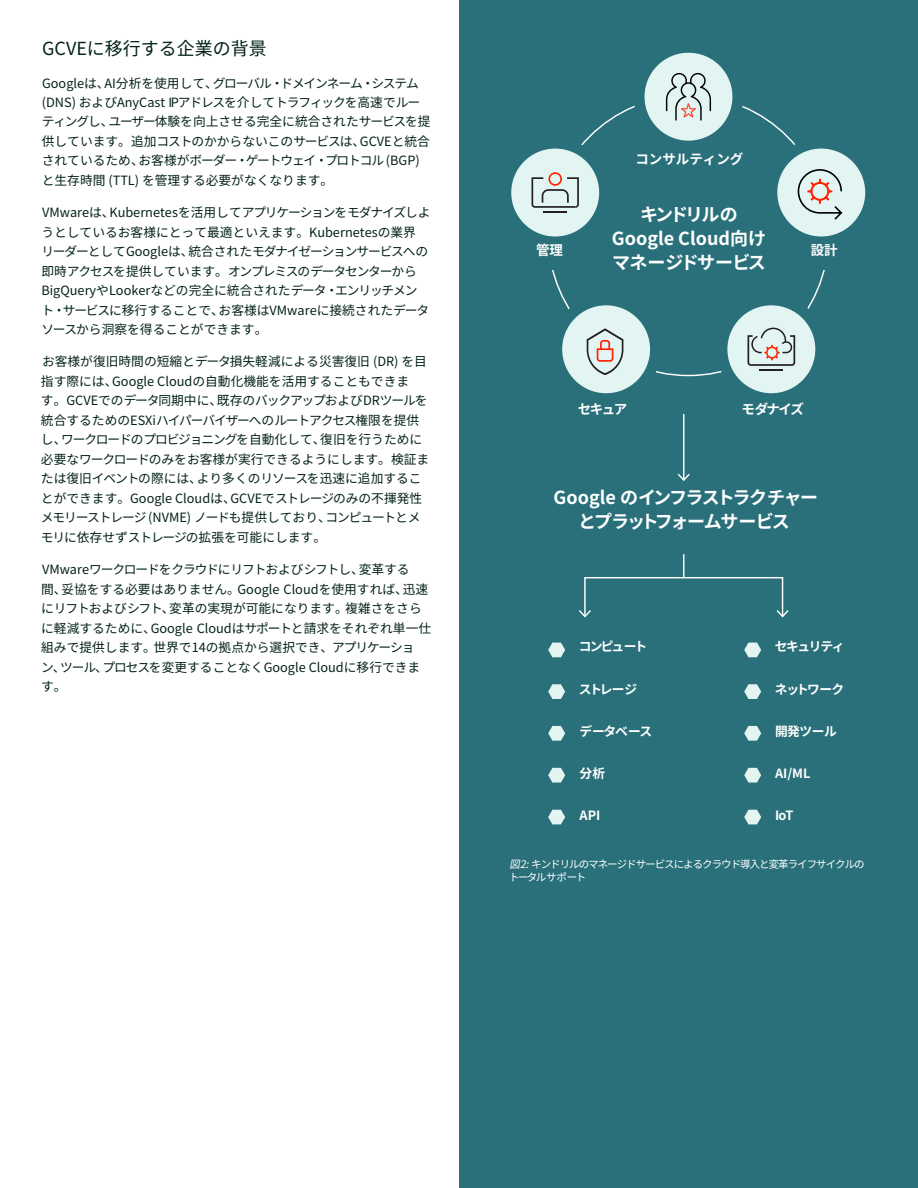
<style>
.page{position:relative;width:918px;height:1188px;background:#fff}
.page>*{position:absolute;margin:0;border:0;box-sizing:border-box;transform-origin:0 0}
.t1{font:700 18px/24px "Noto Sans CJ Kjp";letter-spacing:-.085em;color:#fff;text-align:center}
.t2{font:700 18px/24px "Noto Sans CJ Kjp";color:#fff;text-align:center}
.t3{font:18px "Noto Sans CJ Kjp";color:#042315}
.t4{font:700 13.5px "Noto Sans CJ Kjp";color:#fff}
.t5{font:12.75px/19.5px "Noto Sans CJ Kjp";color:#042315}
.t6{font:700 12.75px "Noto Sans CJ Kjp";letter-spacing:-.065em;color:#fff}
.t7{font:10.5px/12.6px "Noto Sans CJ Kjp";letter-spacing:-.095em;color:#fff}
.s1{font-style:italic}
</style>
<div class="page">
<div style="left:459px;top:514px;width:459px;height:674px;background:#29707a"></div>
<div style="left:459px;top:0;width:459px;height:514px;background:#29707a"></div>
<svg style="left:637px;top:46px;width:103px;height:102px;fill:#e3f5f2"></svg>
<div style="left:634px;top:42px;width:109px;height:109px;border:7px solid #29707a;border-radius:50%"></div>
<svg style="left:770px;top:141px;width:102px;height:103px;fill:#e3f5f2"></svg>
<div style="left:767px;top:138px;width:109px;height:109px;border:7px solid #29707a;border-radius:50%"></div>
<svg style="left:720px;top:298px;width:103px;height:102px;fill:#e3f5f2"></svg>
<div style="left:717px;top:295px;width:109px;height:109px;border:7px solid #29707a;border-radius:50%"></div>
<svg style="left:555px;top:298px;width:102px;height:102px;fill:#e3f5f2"></svg>
<div style="left:551px;top:295px;width:110px;height:109px;border:7px solid #29707a;border-radius:50%"></div>
<svg style="left:504px;top:141px;width:102px;height:103px;fill:#e3f5f2"></svg>
<div style="left:500px;top:138px;width:110px;height:109px;border:7px solid #29707a;border-radius:50%"></div>
<svg style="left:797px;top:168px;width:47px;height:53px;background:#d0d1cc"></svg>
<hr style="left:759px;top:369px;width:24px;height:2px;background:#241f21">
<svg style="left:748px;top:328px;width:47px;height:38px;background:#c4c8c5"></svg>
<hr style="left:683px;top:414px;width:1px;height:66px;background:#fff">
<svg style="left:677px;top:472px;width:13px;height:9px"></svg>
<div style="left:584px;top:577px;width:199px;height:40px;border:1px solid #fff"></div>
<svg style="left:775px;top:609px;width:14px;height:9px"></svg>
<svg style="left:579px;top:609px;width:13px;height:9px"></svg>
<svg style="left:683px;top:554px;width:1px;height:23px"></svg>
<div style="left:637px;top:46px;width:103px;height:102px;border:7px solid #29707a;border-radius:50%"></div>
<div style="left:770px;top:141px;width:102px;height:103px;border:7px solid #29707a;border-radius:50%"></div>
<div style="left:720px;top:298px;width:103px;height:102px;border:7px solid #29707a;border-radius:50%"></div>
<div style="left:555px;top:298px;width:102px;height:102px;border:7px solid #29707a;border-radius:50%"></div>
<div style="left:504px;top:141px;width:102px;height:103px;border:7px solid #29707a;border-radius:50%"></div>
<svg style="left:548px;top:643px;width:17px;height:14px"></svg>
<svg style="left:548px;top:684px;width:17px;height:15px"></svg>
<svg style="left:548px;top:726px;width:17px;height:15px"></svg>
<svg style="left:548px;top:768px;width:17px;height:15px"></svg>
<svg style="left:548px;top:810px;width:17px;height:14px"></svg>
<svg style="left:744px;top:643px;width:17px;height:14px"></svg>
<svg style="left:744px;top:684px;width:17px;height:15px"></svg>
<svg style="left:744px;top:726px;width:17px;height:15px"></svg>
<svg style="left:744px;top:768px;width:17px;height:15px"></svg>
<svg style="left:744px;top:810px;width:17px;height:14px"></svg>
<svg style="left:587px;top:328px;width:36px;height:47px;background:#cdcbc6"></svg>
<hr style="left:543px;top:211px;width:24px;height:2px;background:#241f21">
<svg style="left:532px;top:172px;width:47px;height:36px;background:#c5cac7"></svg>
<svg style="left:666px;top:73px;width:45px;height:47px;background:#c2cbc8"></svg>
<h1 class="t3" style="left:42px;top:38px;width:226px">GCVEに移行する企業の背景</h1>
<p class="t5" style="left:42px;top:73px;width:390px">Googleは、AI分析を使用して、グローバル・ドメインネーム・システム(DNS) およびAnyCast IPアドレスを介してトラフィックを高速でルーティングし、ユーザー体験を向上させる完全に統合されたサービスを提供しています。追加コストのかからないこのサービスは、GCVEと統合されているため、お客様がボーダー・ゲートウェイ・プロトコル (BGP)と生存時間 (TTL) を管理する必要がなくなります。</p>
<p class="t5" style="left:41px;top:203px;width:391px">VMwareは、Kubernetesを活用してアプリケーションをモダナイズしようとしているお客様にとって最適といえます。Kubernetesの業界リーダーとしてGoogleは、統合されたモダナイゼーションサービスへの即時アクセスを提供しています。オンプレミスのデータセンターからBigQueryやLookerなどの完全に統合されたデータ・エンリッチメント・サービスに移行することで、お客様はVMwareに接続されたデータソースから洞察を得ることができます。</p>
<p class="t5" style="left:41px;top:352px;width:390px">お客様が復旧時間の短縮とデータ損失軽減による災害復旧 (DR) を目指す際には、Google Cloudの自動化機能を活用することもできま<br>す。GCVEでのデータ同期中に、既存のバックアップおよびDRツールを統合するためのESXiハイパーバイザーへのルートアクセス権限を提供し、ワークロードのプロビジョニングを自動化して、復旧を行うために必要なワークロードのみをお客様が実行できるようにします。検証または復旧イベントの際には、より多くのリソースを迅速に追加することができます。Google Cloudは、GCVEでストレージのみの不揮発性メモリーストレージ (NVME) ノードも提供しており、コンピュートとメモリに依存せずストレージの拡張を可能にします。</p>
<p class="t5" style="left:41px;top:560px;width:392px">VMwareワークロードをクラウドにリフトおよびシフトし、変革する<br>間、妥協をする必要はありません。 Google Cloudを使用すれば、迅速にリフトおよびシフト、変革の実現が可能になります。 複雑さをさらに軽減するために、Google Cloudはサポートと請求をそれぞれ単一仕組みで提供します。 世界で14の拠点から選択でき、アプリケーショ<br>ン、ツール、プロセスを変更することなくGoogle Cloudに移行できます。</p>
<p class="t4" style="left:536px;top:243px;width:28px">管理</p>
<p class="t4" style="left:635px;top:151px;width:109px">コンサルティング</p>
<h1 class="t2" style="left:612px;top:203px;width:156px">キンドリルの<br>Google Cloud向けマネージドサービス</h1>
<p class="t4" style="left:811px;top:243px;width:28px">設計</p>
<p class="t4" style="left:578px;top:401px;width:51px">セキュア</p>
<p class="t4" style="left:741px;top:401px;width:64px">モダナイズ</p>
<h1 class="t1" style="left:554px;top:486px;width:266px">Google のインフラストラクチャーとプラットフォームサービス</h1>
<p class="t6" style="left:579px;top:640px;width:70px">コンピュート</p>
<p class="t6" style="left:579px;top:682px;width:60px">ストレージ</p>
<p class="t6" style="left:579px;top:724px;width:74px">データベース</p>
<p class="t6" style="left:580px;top:766px;width:27px">分析</p>
<p class="t6" style="left:580px;top:808px;width:22px">API</p>
<p class="t6" style="left:775px;top:640px;width:71px">セキュリティ</p>
<p class="t6" style="left:775px;top:682px;width:71px">ネットワーク</p>
<p class="t6" style="left:775px;top:724px;width:63px">開発ツール</p>
<p class="t6" style="left:775px;top:766px;width:37px">AI/ML</p>
<p class="t6" style="left:775px;top:808px;width:20px">IoT</p>
<p class="t7" style="left:509px;top:858px;width:357px"><span class="s1">図2:</span>キンドリルのマネージドサービスによるクラウド導入と変革ライフサイクルのトータルサポート</p>
</div>
